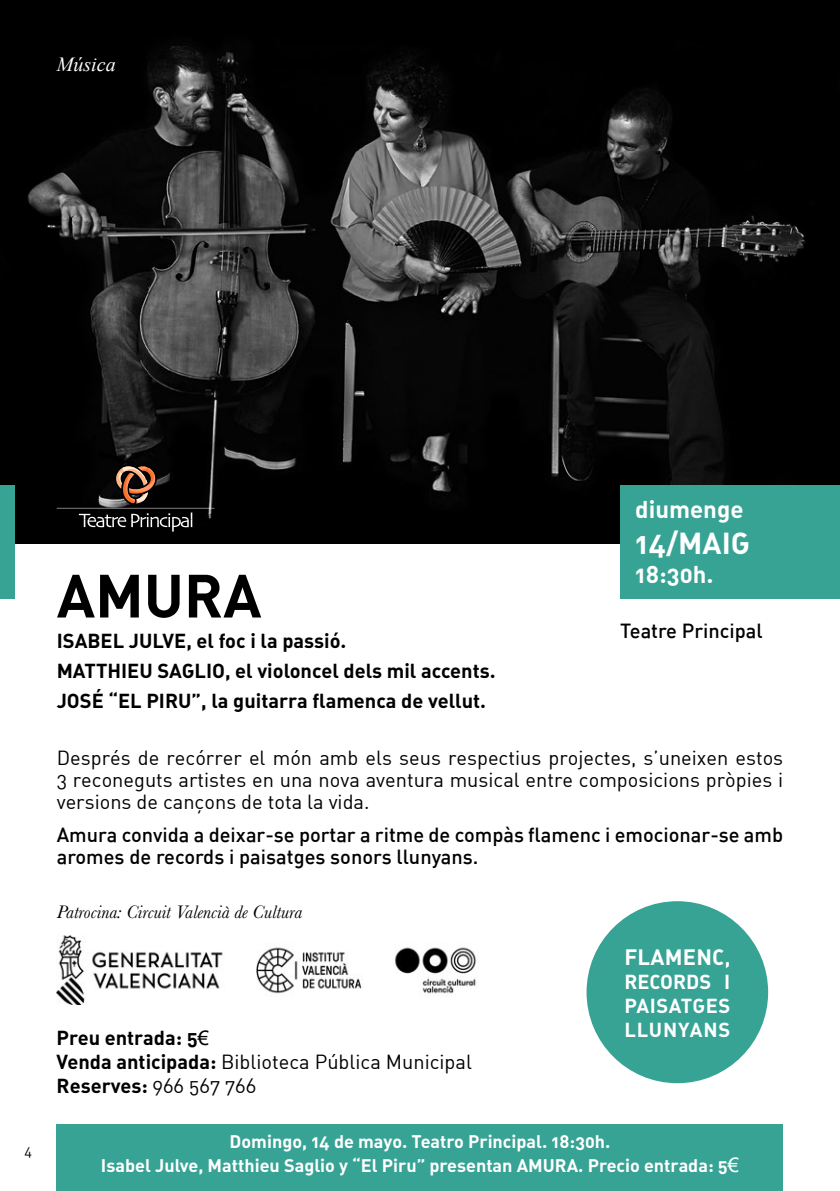
<style>
.page{position:relative;width:840px;height:1191px;background:#fff}
.page>*{position:absolute;margin:0;border:0;box-sizing:border-box;transform-origin:0 0}
.t1{font:60px "DIN Bold Alternate";color:#000}
.t2{font:30px "DIN Bold Alternate";color:#fff}
.t3{font:24px "DIN Bold Alternate";color:#fff}
.t4{font:22px "DIN Bold Alternate";letter-spacing:.01em;color:#fff}
.t5{font:20px/22px "DIN Regular Alternate";color:#000;text-align:justify}
.t6{font:20px/30px "DIN Bold Alternate";color:#000}
.t7{font:500 20px/22px "DIN";color:#000}
.t8{font:20px/24px "DIN Bold Alternate";letter-spacing:.025em;color:#fff;text-align:justify}
.t9{font:italic 20px "Times New Roman";color:#fff}
.t10{font:italic 18.8px "Baskerville";color:#000}
.t11{font:18px/24px "DIN Bold Alternate";color:#fff;text-align:center}
.t12{font:14px "DIN Regular Alternate";color:#000}
.s1{font-family:"Arial"}
.s2{font-family:"DIN Bold Alternate"}
.s3{font-family:"DIN Regular Alternate"}
.s4{font-size:20px}
.s5{font-family:"Arial";font-size:20px}
</style>
<div class="page">
<img style="left:0;top:0;width:839px;height:543px">
<div style="left:619px;top:485px;width:220px;height:114px;background:#37a394"></div>
<div style="left:57px;top:1124px;width:725px;height:67px;background:#37a394"></div>
<div style="left:0;top:485px;width:14px;height:114px;background:#37a394"></div>
<svg style="left:57px;top:464px;width:157px;height:67px;background:#231e1a"></svg>
<img style="left:57px;top:935px;width:420px;height:69px">
<div style="left:586px;top:901px;width:181px;height:182px;background:#37a394;border-radius:50%"></div>
<p class="t9" style="left:57px;top:50px;width:60px">Música</p>
<p class="t12" style="left:25px;top:1142px;width:9px">4</p>
<h1 class="t1" style="left:57px;top:556px;width:206px">AMURA</h1>
<p class="t6" style="left:57px;top:624px;width:440px">ISABEL JULVE, el foc i la passió.<br>MATTHIEU SAGLIO, el violoncel dels mil accents.<br>JOSÉ “EL PIRU”, la guitarra flamenca de vellut.</p>
<p class="t3" style="left:635px;top:494px;width:110px">diumenge</p>
<h2 class="t2" style="left:635px;top:523px;width:116px">14/MAIG</h2>
<p class="t3" style="left:635px;top:558px;width:80px">18:30h.</p>
<p class="t7" style="left:619px;top:619px;width:144px">Teatre Principal</p>
<p class="t5" style="left:57px;top:746px;width:727px">Després de recórrer el món amb els seus respectius projectes, s’uneixen estos 3 reconeguts artistes en una nova aventura musical entre composicions pròpies i versions de cançons de tota la vida.</p>
<p class="t7" style="left:57px;top:823px;width:727px">Amura convida a deixar-se portar a ritme de compàs flamenc i emocionar-se amb aromes de records i paisatges sonors llunyans.</p>
<p class="t10" style="left:57px;top:899px;width:247px">Patrocina: Circuit Valencià de Cultura</p>
<p class="t6" style="left:57px;top:1022px;width:154px">Preu entrada: 5<span class="s1">€</span></p>
<p class="t5" style="left:57px;top:1050px;width:416px"><span class="s2">Venda anticipada:</span> Biblioteca Pública Municipal</p>
<p class="t6" style="left:57px;top:1070px;width:201px">Reserves: <span class="s3">966 567 766</span></p>
<p class="t4" style="left:624px;top:942px;width:107px">FLAMENC<span class="s4">,</span></p>
<p class="t8" style="left:624px;top:968px;width:107px">RECORDS I PAISATGES LLUNYANS</p>
<p class="t11" style="left:101px;top:1129px;width:639px">Domingo, 14 de mayo. Teatro Principal. 18:30h.<br>Isabel Julve, Matthieu Saglio y “El Piru” presentan AMURA. Precio entrada: 5<span class="s5">€</span></p>
</div>
